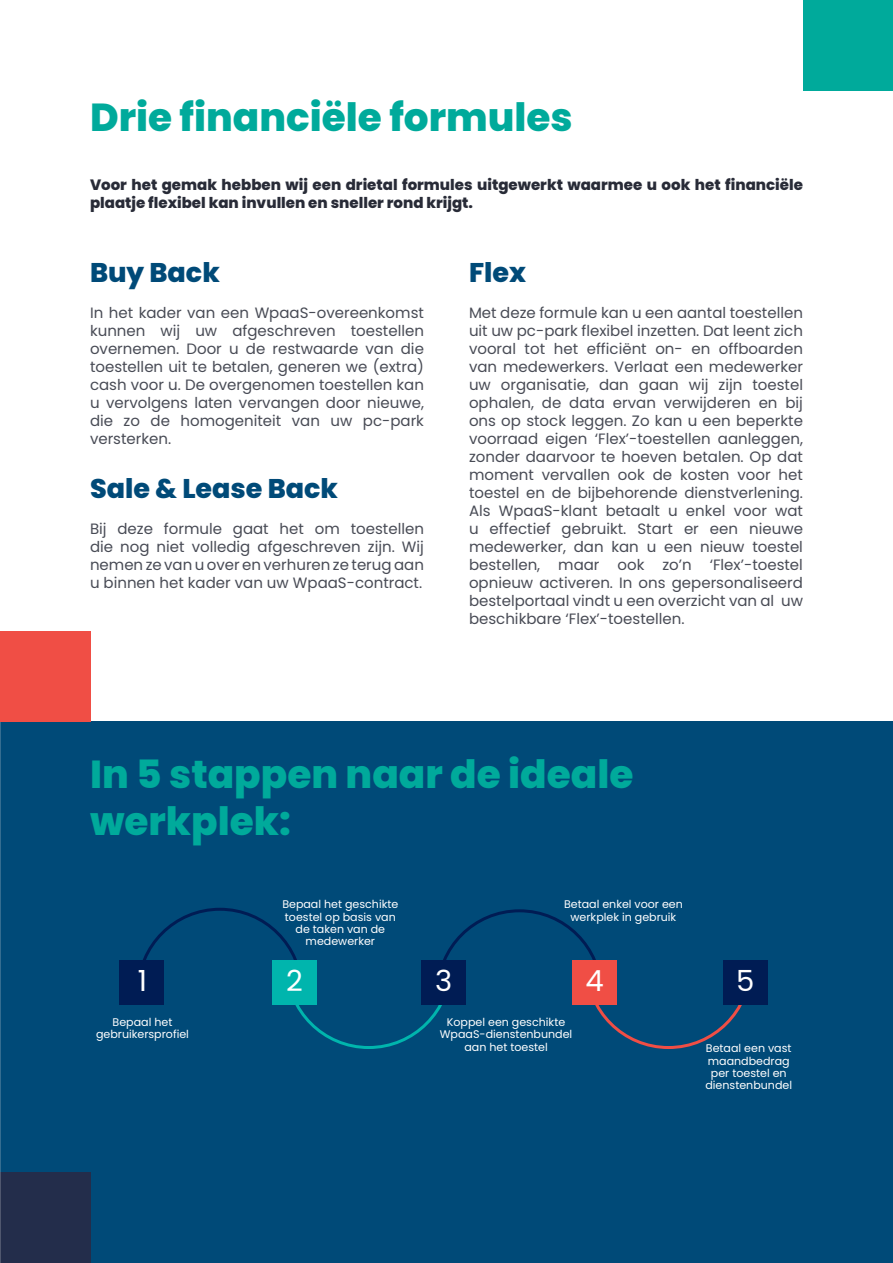
<style>
.page{position:relative;width:893px;height:1263px;background:#fff}
.page>*{position:absolute;margin:0;border:0;box-sizing:border-box;transform-origin:0 0}
.t1{font:800 39px/46.8px "Poppins";color:#00aa9b}
.t2{font:29.1px "Poppins";color:#fff}
.t3{font:800 27px "Poppins";color:#004a78}
.t4{font:15px/18px "Poppins";color:#484b55;text-align:justify}
.t5{font:800 15px/18px "Poppins";color:#282b37}
.t6{font:11.1px/12.5px "Poppins";color:#fff;text-align:center}
</style>
<div class="page">
<div style="left:0;top:721px;width:893px;height:542px;background:#004a78"></div>
<div style="left:0;top:1173px;width:90px;height:90px;background:#232d4b"></div>
<div style="left:803px;top:0;width:90px;height:90px;background:#00aa9b"></div>
<img style="left:0;top:721px;width:1px;height:542px">
<div style="left:0;top:631px;width:90px;height:90px;background:#f04e45"></div>
<svg style="left:143px;top:907px;width:599px;height:142px"></svg>
<div style="left:119px;top:960px;width:45px;height:45px;background:#001c54"></div>
<div style="left:421px;top:960px;width:45px;height:45px;background:#001c54"></div>
<div style="left:572px;top:960px;width:45px;height:45px;background:#f04e45"></div>
<div style="left:723px;top:960px;width:45px;height:45px;background:#001c54"></div>
<div style="left:272px;top:960px;width:45px;height:45px;background:#00b5ad"></div>
<h1 class="t1" style="left:90px;top:94px;width:484px">Drie financiële formules</h1>
<p class="t5" style="left:90px;top:176px;width:714px">Voor het gemak hebben wij een drietal formules uitgewerkt waarmee u ook het financiële plaatje flexibel kan invullen en sneller rond krijgt.</p>
<h3 class="t3" style="left:90px;top:257px;width:131px">Buy Back</h3>
<p class="t4" style="left:90px;top:304px;width:335px">In het kader van een WpaaS-overeenkomst kunnen wij uw afgeschreven toestellen overnemen. Door u de restwaarde van die toestellen uit te betalen, generen we (extra) cash voor u. De overgenomen toestellen kan u vervolgens laten vervangen door nieuwe, die zo de homogeniteit van uw pc-park versterken.</p>
<h3 class="t3" style="left:90px;top:473px;width:250px">Sale &amp; Lease Back</h3>
<p class="t4" style="left:90px;top:520px;width:335px">Bij deze formule gaat het om toestellen die nog niet volledig afgeschreven zijn. Wij nemen ze van u over en verhuren ze terug aan u binnen het kader van uw WpaaS-contract.</p>
<h3 class="t3" style="left:469px;top:257px;width:59px">Flex</h3>
<p class="t4" style="left:469px;top:304px;width:335px">Met deze formule kan u een aantal toestellen uit uw pc-park flexibel inzetten. Dat leent zich vooral tot het efficiënt on- en offboarden van medewerkers. Verlaat een medewerker uw organisatie, dan gaan wij zijn toestel ophalen, de data ervan verwijderen en bij ons op stock leggen. Zo kan u een beperkte voorraad eigen ‘Flex’-toestellen aanleggen, zonder daarvoor te hoeven betalen. Op dat moment vervallen ook de kosten voor het toestel en de bijbehorende dienstverlening.<br>Als WpaaS-klant betaalt u enkel voor wat u effectief gebruikt. Start er een nieuwe medewerker, dan kan u een nieuw toestel bestellen, maar ook zo’n ‘Flex’-toestel opnieuw activeren. In ons gepersonaliseerd bestelportaal vindt u een overzicht van al uw beschikbare ‘Flex’-toestellen.</p>
<h1 class="t1" style="left:90px;top:752px;width:545px">In 5 stappen naar de ideale werkplek:</h1>
<p class="t6" style="left:282px;top:898px;width:118px">Bepaal het geschikte toestel op basis van de taken van de medewerker</p>
<p class="t6" style="left:564px;top:898px;width:120px">Betaal enkel voor een werkplek in gebruik</p>
<h2 class="t2" style="left:138px;top:964px;width:11px">1</h2>
<h2 class="t2" style="left:286px;top:964px;width:18px">2</h2>
<h2 class="t2" style="left:435px;top:964px;width:19px">3</h2>
<h2 class="t2" style="left:585px;top:964px;width:20px">4</h2>
<h2 class="t2" style="left:736px;top:964px;width:20px">5</h2>
<p class="t6" style="left:96px;top:1015px;width:94px">Bepaal het gebruikersprofiel</p>
<p class="t6" style="left:440px;top:1015px;width:134px">Koppel een geschikte<br>WpaaS-dienstenbundel aan het toestel</p>
<p class="t6" style="left:705px;top:1042px;width:88px">Betaal een vast maandbedrag per toestel en dienstenbundel</p>
</div>
